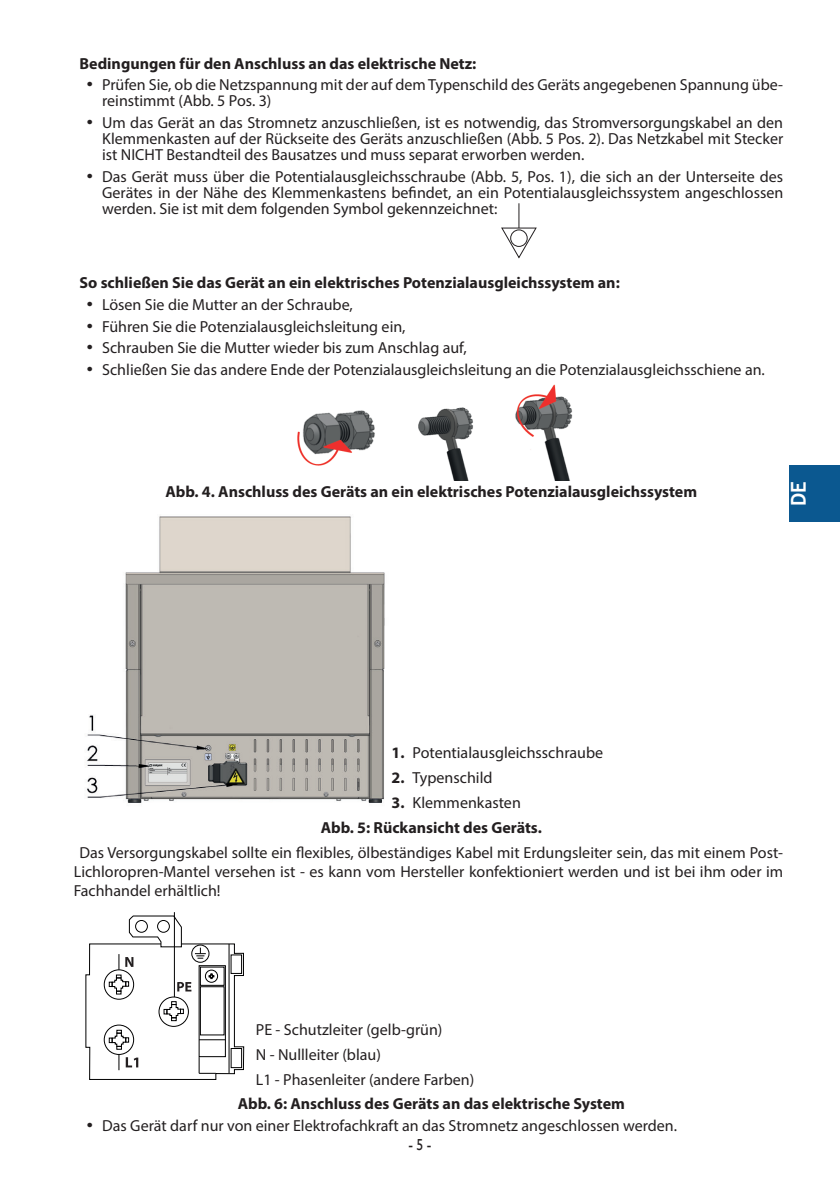
<style>
.page{position:relative;width:840px;height:1191px;background:#fff}
.page>*{position:absolute;margin:0;border:0;box-sizing:border-box;transform-origin:0 0}
.t1{font:700 20.6px "Trebuchet MS";color:#fff}
.Tekst_podstawowy{font:16px/16px "Myriad Pro";color:#231f20;text-align:justify}
.Podpis_rysunku{font:700 16px "Myriad Pro";color:#231f20}
.Tekst_podstawowy_bol{font:700 16px "Myriad Pro";color:#231f20}
.t2{font:16px "Humanst 521 EU";color:#231f20;scale:.86 1}
.s1{font-family:"Humanst 521 EU";font-weight:700}
.s2{font-weight:700}
</style>
<div class="page">
<div style="left:788px;top:465px;width:51px;height:57px;background:#0b5890"></div>
<svg style="left:501px;top:203px;width:36px;height:56px"></svg>
<div style="left:510px;top:229px;width:17px;height:18px;border:1px solid #231f20;border-radius:50%"></div>
<img style="left:297px;top:384px;width:276px;height:96px">
<img style="left:87px;top:516px;width:298px;height:287px">
<hr style="left:174px;top:912px;width:1px;height:85px;background:#000001">
<svg style="left:85px;top:915px;width:159px;height:165px"></svg>
<p class="Tekst_podstawowy_bol" style="left:79px;top:53px;width:398px">Bedingungen für den Anschluss an das elektrische Netz:</p>
<p class="Tekst_podstawowy" style="left:102px;top:77px;width:682px;text-indent:-17px"><span class="s1">•</span> Prüfen Sie, ob die Netzspannung mit der auf dem Typenschild des Geräts angegebenen Spannung übe&shy;reinstimmt (Abb. 5 Pos. 3)</p>
<p class="Tekst_podstawowy" style="left:102px;top:114px;width:682px;text-indent:-17px"><span class="s1">•</span> Um das Gerät an das Stromnetz anzuschließen, ist es notwendig, das Stromversorgungskabel an den Klemmenkasten auf der Rückseite des Geräts anzuschließen (Abb. 5 Pos. 2). Das Netzkabel mit Stecker ist NICHT Bestandteil des Bausatzes und muss separat erworben werden.</p>
<p class="Tekst_podstawowy" style="left:102px;top:168px;width:682px;text-indent:-17px"><span class="s1">•</span> Das Gerät muss über die Potentialausgleichsschraube (Abb. 5, Pos. 1), die sich an der Unterseite des Gerätes in der Nähe des Klemmenkastens befindet, an ein Potentialausgleichssystem angeschlossen werden. Sie ist mit dem folgenden Symbol gekennzeichnet:</p>
<p class="Tekst_podstawowy_bol" style="left:79px;top:272px;width:541px">So schließen Sie das Gerät an ein elektrisches Potenzialausgleichssystem an:</p>
<p class="Tekst_podstawowy" style="left:85px;top:296px;width:269px"><span class="s1">•</span> Lösen Sie die Mutter an der Schraube,</p>
<p class="Tekst_podstawowy" style="left:85px;top:318px;width:322px"><span class="s1">•</span> Führen Sie die Potenzialausgleichsleitung ein,</p>
<p class="Tekst_podstawowy" style="left:85px;top:340px;width:383px"><span class="s1">•</span> Schrauben Sie die Mutter wieder bis zum Anschlag auf,</p>
<p class="Tekst_podstawowy" style="left:85px;top:361px;width:681px"><span class="s1">•</span> Schließen Sie das andere Ende der Potenzialausgleichsleitung an die Potenzialausgleichsschiene an.</p>
<p class="Podpis_rysunku" style="left:165px;top:480px;width:533px">Abb. 4. Anschluss des Geräts an ein elektrisches Potenzialausgleichssystem</p>
<p class="t1" style="left:785px;top:506px;width:26px;rotate:-90deg">DE</p>
<p class="Tekst_podstawowy" style="left:391px;top:744px;width:213px"><span class="s2">1.</span> Potentialausgleichsschraube</p>
<p class="Tekst_podstawowy" style="left:391px;top:769px;width:102px"><span class="s2">2.</span> Typenschild</p>
<p class="Tekst_podstawowy" style="left:391px;top:794px;width:131px"><span class="s2">3.</span> Klemmenkasten</p>
<p class="Podpis_rysunku" style="left:320px;top:817px;width:222px">Abb. 5: Rückansicht des Geräts.</p>
<p class="Tekst_podstawowy" style="left:74px;top:842px;width:710px;line-height:19.2px;text-indent:6px">Das Versorgungskabel sollte ein flexibles, ölbeständiges Kabel mit Erdungsleiter sein, das mit einem Post-Lichloropren-Mantel versehen ist - es kann vom Hersteller konfektioniert werden und ist bei ihm oder im Fachhandel erhältlich!</p>
<p class="Tekst_podstawowy" style="left:256px;top:1021px;width:188px">PE - Schutzleiter (gelb-grün)</p>
<p class="Tekst_podstawowy" style="left:256px;top:1046px;width:126px">N - Nullleiter (blau)</p>
<p class="Tekst_podstawowy" style="left:256px;top:1071px;width:220px">L1 - Phasenleiter (andere Farben)</p>
<p class="Podpis_rysunku" style="left:237px;top:1093px;width:388px">Abb. 6: Anschluss des Geräts an das elektrische System</p>
<p class="Tekst_podstawowy" style="left:85px;top:1117px;width:593px"><span class="s1">•</span> Das Gerät darf nur von einer Elektrofachkraft an das Stromnetz angeschlossen werden.</p>
<p class="t2" style="left:408px;top:1134px;width:28px">- 5 -</p>
</div>
